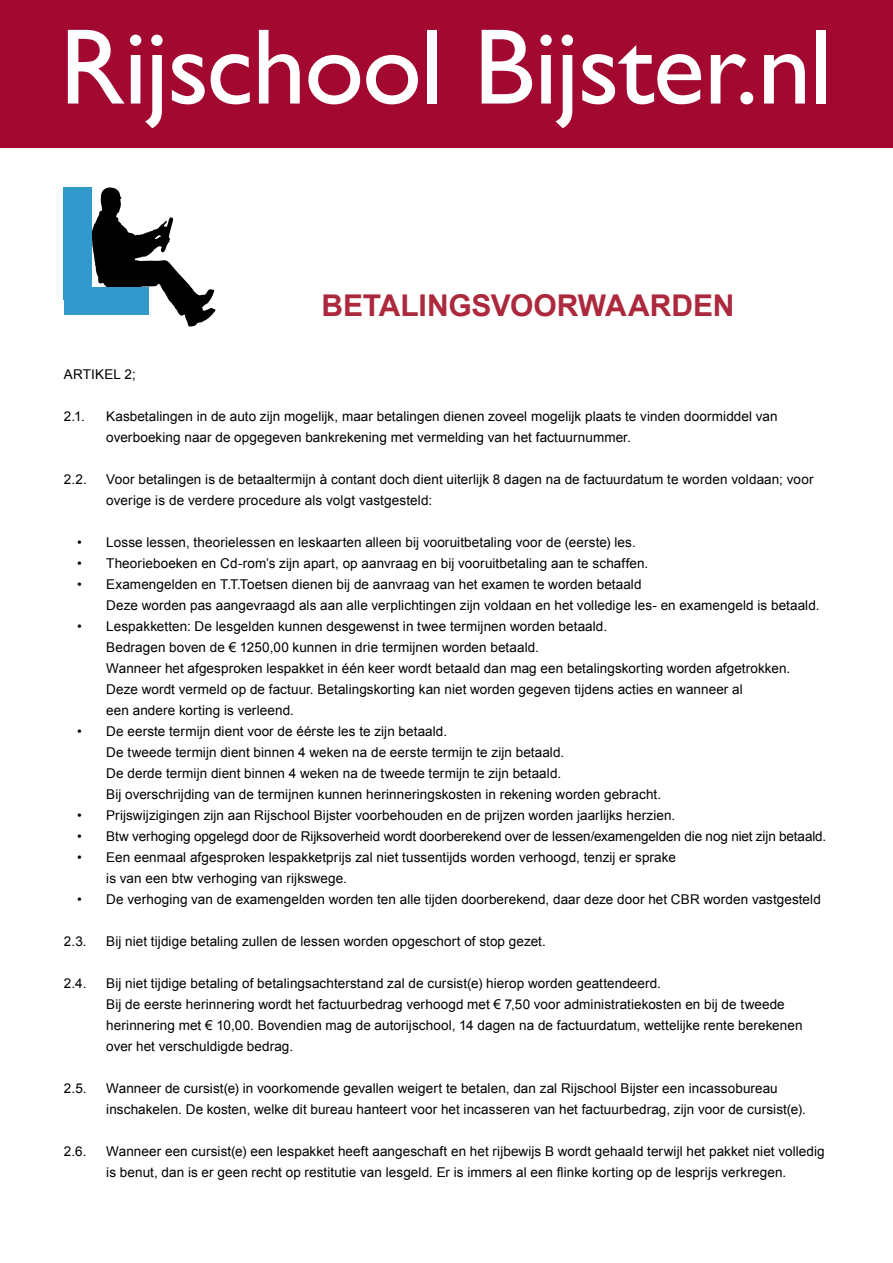
<style>
.page{position:relative;width:893px;height:1263px;background:#fff}
.page>*{position:absolute;margin:0;border:0;box-sizing:border-box;transform-origin:0 0}
.t1{font:108px "Gill Sans";letter-spacing:-.015em;color:#fff}
.t2{font:700 30px "Arial";letter-spacing:-.005em;color:#ac293d}
.t3{font:13.5px/21px "Arial";letter-spacing:.005em;color:#000}
</style>
<div class="page">
<div style="left:0;top:0;width:893px;height:148px;background:#a30930"></div>
<svg style="left:92px;top:187px;width:123px;height:139px"></svg>
<div style="left:64px;top:187px;width:28px;height:113px;background:#3199cc"></div>
<div style="left:64px;top:287px;width:84px;height:28px;background:#3399cd"></div>
<h1 class="t1" style="left:59px;top:4px;width:775px">Rijschool Bijster.nl</h1>
<h2 class="t2" style="left:322px;top:285px;width:415px">BETALINGSVOORWAARDEN</h2>
<p class="t3" style="left:64px;top:364px;width:73px">ARTIKEL 2;</p>
<p class="t3" style="left:64px;top:406px;width:22px">2.1.</p>
<p class="t3" style="left:106px;top:406px;width:673px">Kasbetalingen in de auto zijn mogelijk, maar betalingen dienen zoveel mogelijk plaats te vinden doormiddel van overboeking naar de opgegeven bankrekening met vermelding van het factuurnummer.</p>
<p class="t3" style="left:64px;top:469px;width:25px">2.2.</p>
<p class="t3" style="left:106px;top:469px;width:709px">Voor betalingen is de betaaltermijn à contant doch dient uiterlijk 8 dagen na de factuurdatum te worden voldaan; voor overige is de verdere procedure als volgt vastgesteld:</p>
<p class="t3" style="left:77px;top:532px;width:560px">• Losse lessen, theorielessen en leskaarten alleen bij vooruitbetaling voor de (eerste) les.</p>
<p class="t3" style="left:77px;top:553px;width:573px">• Theorieboeken en Cd-rom’s zijn apart, op aanvraag en bij vooruitbetaling aan te schaffen.</p>
<p class="t3" style="left:106px;top:574px;width:715px;text-indent:-29px">• Examengelden en T.T.Toetsen dienen bij de aanvraag van het examen te worden betaald<br>Deze worden pas aangevraagd als aan alle verplichtingen zijn voldaan en het volledige les- en examengeld is betaald.</p>
<p class="t3" style="left:106px;top:616px;width:685px;text-indent:-29px">• Lespakketten: De lesgelden kunnen desgewenst in twee termijnen worden betaald.<br>Bedragen boven de € 1250,00 kunnen in drie termijnen worden betaald.<br>Wanneer het afgesproken lespakket in één keer wordt betaald dan mag een betalingskorting worden afgetrokken.<br>Deze wordt vermeld op de factuur. Betalingskorting kan niet worden gegeven tijdens acties en wanneer al<br>een andere korting is verleend.</p>
<p class="t3" style="left:106px;top:721px;width:556px;text-indent:-29px">• De eerste termijn dient voor de éérste les te zijn betaald.<br>De tweede termijn dient binnen 4 weken na de eerste termijn te zijn betaald.<br>De derde termijn dient binnen 4 weken na de tweede termijn te zijn betaald.<br>Bij overschrijding van de termijnen kunnen herinneringskosten in rekening worden gebracht.</p>
<p class="t3" style="left:77px;top:805px;width:600px">• Prijswijzigingen zijn aan Rijschool Bijster voorbehouden en de prijzen worden jaarlijks herzien.</p>
<p class="t3" style="left:77px;top:826px;width:750px">• Btw verhoging opgelegd door de Rijksoverheid wordt doorberekend over de lessen/examengelden die nog niet zijn betaald.</p>
<p class="t3" style="left:106px;top:847px;width:571px;text-indent:-29px">• Een eenmaal afgesproken lespakketprijs zal niet tussentijds worden verhoogd, tenzij er sprake is van een btw verhoging van rijkswege.</p>
<p class="t3" style="left:77px;top:889px;width:745px">• De verhoging van de examengelden worden ten alle tijden doorberekend, daar deze door het CBR worden vastgesteld</p>
<p class="t3" style="left:64px;top:931px;width:24px">2.3.</p>
<p class="t3" style="left:106px;top:931px;width:441px">Bij niet tijdige betaling zullen de lessen worden opgeschort of stop gezet.</p>
<p class="t3" style="left:64px;top:973px;width:24px">2.4.</p>
<p class="t3" style="left:106px;top:973px;width:698px">Bij niet tijdige betaling of betalingsachterstand zal de cursist(e) hierop worden geattendeerd.<br>Bij de eerste herinnering wordt het factuurbedrag verhoogd met € 7,50 voor administratiekosten en bij de tweede herinnering met € 10,00. Bovendien mag de autorijschool, 14 dagen na de factuurdatum, wettelijke rente berekenen over het verschuldigde bedrag.</p>
<p class="t3" style="left:64px;top:1078px;width:24px">2.5.</p>
<p class="t3" style="left:106px;top:1078px;width:701px">Wanneer de cursist(e) in voorkomende gevallen weigert te betalen, dan zal Rijschool Bijster een incassobureau inschakelen. De kosten, welke dit bureau hanteert voor het incasseren van het factuurbedrag, zijn voor de cursist(e).</p>
<p class="t3" style="left:64px;top:1141px;width:24px">2.6.</p>
<p class="t3" style="left:106px;top:1141px;width:720px">Wanneer een cursist(e) een lespakket heeft aangeschaft en het rijbewijs B wordt gehaald terwijl het pakket niet volledig is benut, dan is er geen recht op restitutie van lesgeld. Er is immers al een flinke korting op de lesprijs verkregen.</p>
</div>
